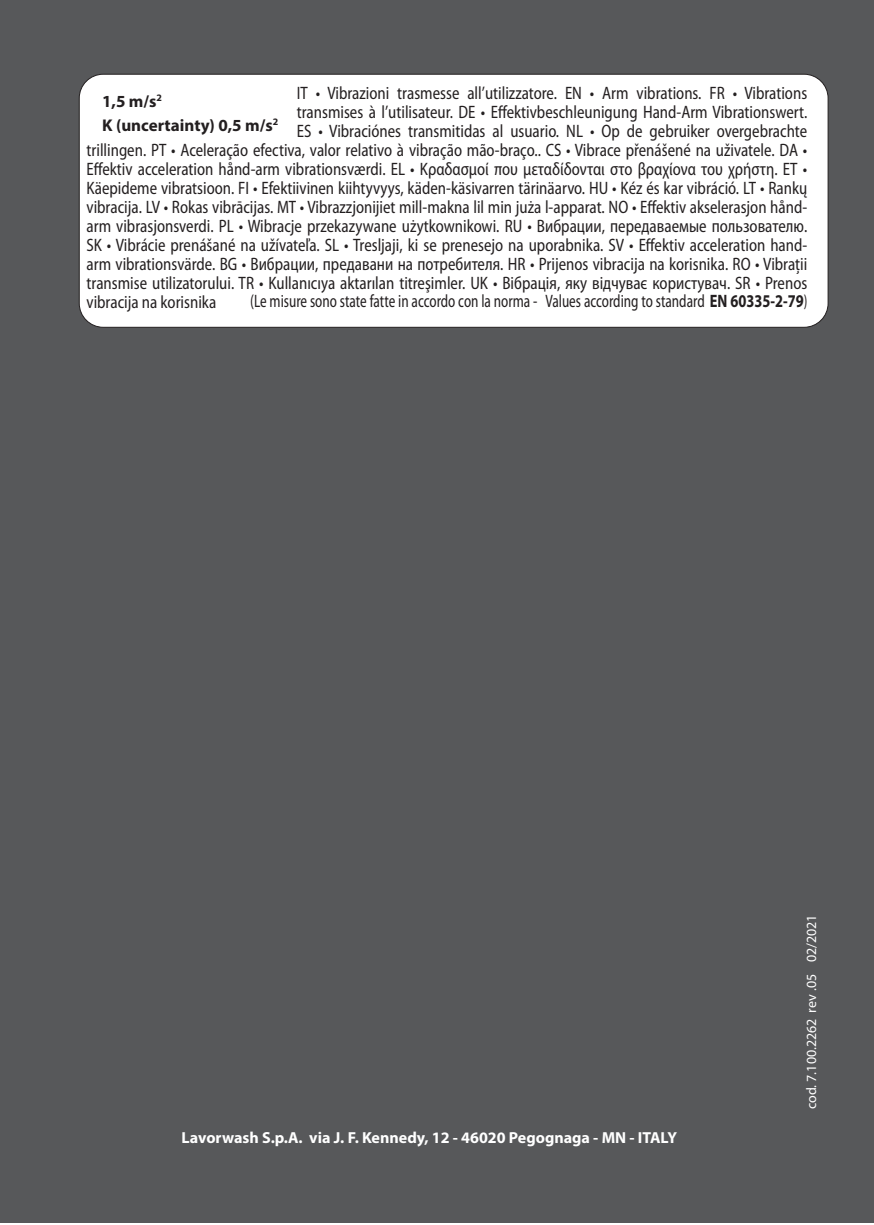
<style>
.page{position:relative;width:874px;height:1225px;background:#fff}
.page>*{position:absolute;margin:0;border:0;box-sizing:border-box;transform-origin:0 0}
.t1{font:semi-condensed 18px "Myriad Pro";color:#231f20;scale:.9 1}
.t2{font:semi-condensed 18px "Myriad Pro";color:#231f20;scale:.8 1}
.t3{font:700 17px/24px "Myriad Pro";color:#231f20}
.t4{font:700 16px "Myriad Pro";color:#fff}
.t5{font:14px "Myriad Pro";color:#fff}
.s1{font-weight:700;font-stretch:normal}
.s2{font-stretch:condensed}
</style>
<div class="page">
<div style="left:0;top:0;width:873px;height:1223px;background:#57585a"></div>
<div style="left:79px;top:74px;width:748px;height:253px;background:#fff;border-radius:24px"></div>
<p class="t1" style="left:296px;top:83px;width:568px">IT • Vibrazioni trasmesse all’utilizzatore. EN • Arm vibrations. FR • Vibrations</p>
<p class="t1" style="left:296px;top:102px;width:568px">transmises à l’utilisateur. DE • Effektivbeschleunigung Hand-Arm Vibrationswert.</p>
<p class="t1" style="left:296px;top:121px;width:568px">ES • Vibraciónes transmitidas al usuario. NL • Op de gebruiker overgebrachte</p>
<p class="t1" style="left:86px;top:140px;width:802px">trillingen. PT • Aceleração efectiva, valor relativo à vibração mão-braço.. CS • Vibrace přenášené na uživatele. DA •</p>
<p class="t1" style="left:86px;top:159px;width:801px">Effektiv acceleration hånd-arm vibrationsværdi. EL • Κραδασμοί που μεταδίδονται στο βραχίονα του χρήστη. ET •</p>
<p class="t1" style="left:86px;top:178px;width:802px">Käepideme vibratsioon. FI • Efektiivinen kiihtyvyys, käden-käsivarren tärinäarvo. HU • Kéz és kar vibráció. LT • Rankų</p>
<p class="t1" style="left:86px;top:197px;width:801px">vibracija. LV • Rokas vibrācijas. MT • Vibrazzjonijiet mill-makna lil min juża l-apparat. NO • Effektiv akselerasjon hånd-</p>
<p class="t1" style="left:86px;top:216px;width:802px">arm vibrasjonsverdi. PL • Wibracje przekazywane użytkownikowi. RU • Вибрации, передаваемые пользователю.</p>
<p class="t1" style="left:86px;top:235px;width:801px">SK • Vibrácie prenášané na užívateľa. SL • Tresljaji, ki se prenesejo na uporabnika. SV • Effektiv acceleration hand-</p>
<p class="t1" style="left:86px;top:254px;width:802px">arm vibrationsvärde. BG • Вибрации, предавани на потребителя. HR • Prijenos vibracija na korisnika. RO • Vibraţii</p>
<p class="t1" style="left:86px;top:273px;width:802px">transmise utilizatorului. TR • Kullanıcıya aktarılan titreşimler. UK • Вібрація, яку відчуває користувач. SR • Prenos</p>
<p class="t1" style="left:86px;top:292px;width:146px">vibracija na korisnika</p>
<p class="t2" style="left:250px;top:291px;width:697px">(Le misure sono state fatte in accordo con la norma - Values according to standard <span class="s1">EN 60335-2-79</span><span class="s2">)</span></p>
<p class="t3" style="left:102px;top:89px;width:177px">1,5 m/s<sup>2<br></sup>K (uncertainty) 0,5 m/s<sup>2</sup></p>
<p class="t4" style="left:181px;top:1127px;width:496px">Lavorwash S.p.A. via J. F. Kennedy, 12 - 46020 Pegognaga - MN - ITALY</p>
<p class="t5" style="left:802px;top:1109px;width:196px;rotate:-90deg">cod. 7.100.2262 rev .05 02/2021</p>
</div>
